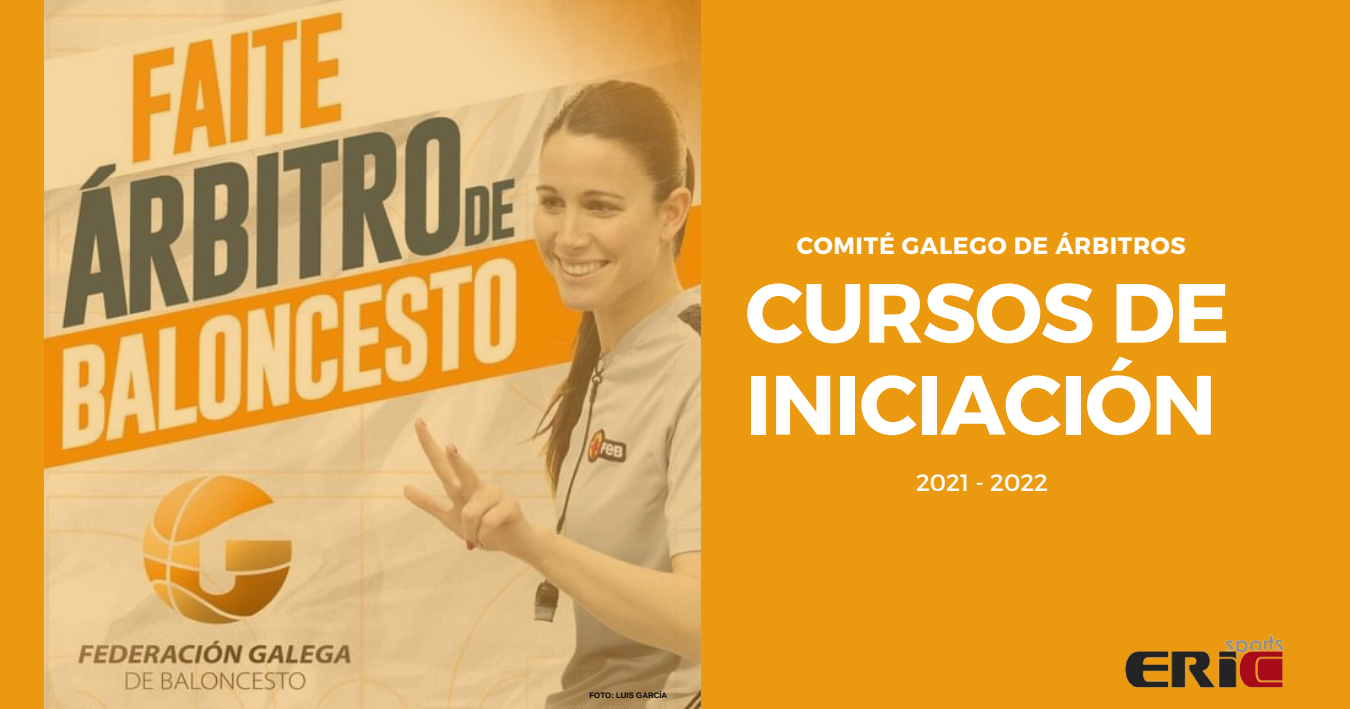
<style>
.page{position:relative;width:1350px;height:709px;background:#eb9a10}
.page>*{position:absolute;margin:0;border:0;box-sizing:border-box;transform-origin:0 0}
.t1{font:700 83.85px/91.8px "Montserrat";letter-spacing:-.02em;color:#fff}
.t2{font:700 23.55px "Montserrat";letter-spacing:.03em;color:#fff}
.t3{font:23.55px "Montserrat";color:#fff}
.t4{font:700 7.8px "Arimo";color:#000}
</style>
<div class="page">
<img style="left:45px;top:0;width:656px;height:709px">
<img style="left:1124px;top:635px;width:160px;height:53px">
<p class="t4" style="left:589px;top:690px;width:79px">FOTO: LUIS GARCÍA</p>
<p class="t2" style="left:797px;top:230px;width:391px">COMITÉ GALEGO DE ÁRBITROS</p>
<p class="t1" style="left:745px;top:263px;width:486px">CURSOS DE<br>INICIACIÓN</p>
<p class="t3" style="left:916px;top:467px;width:134px">2021 - 2022</p>
</div>
